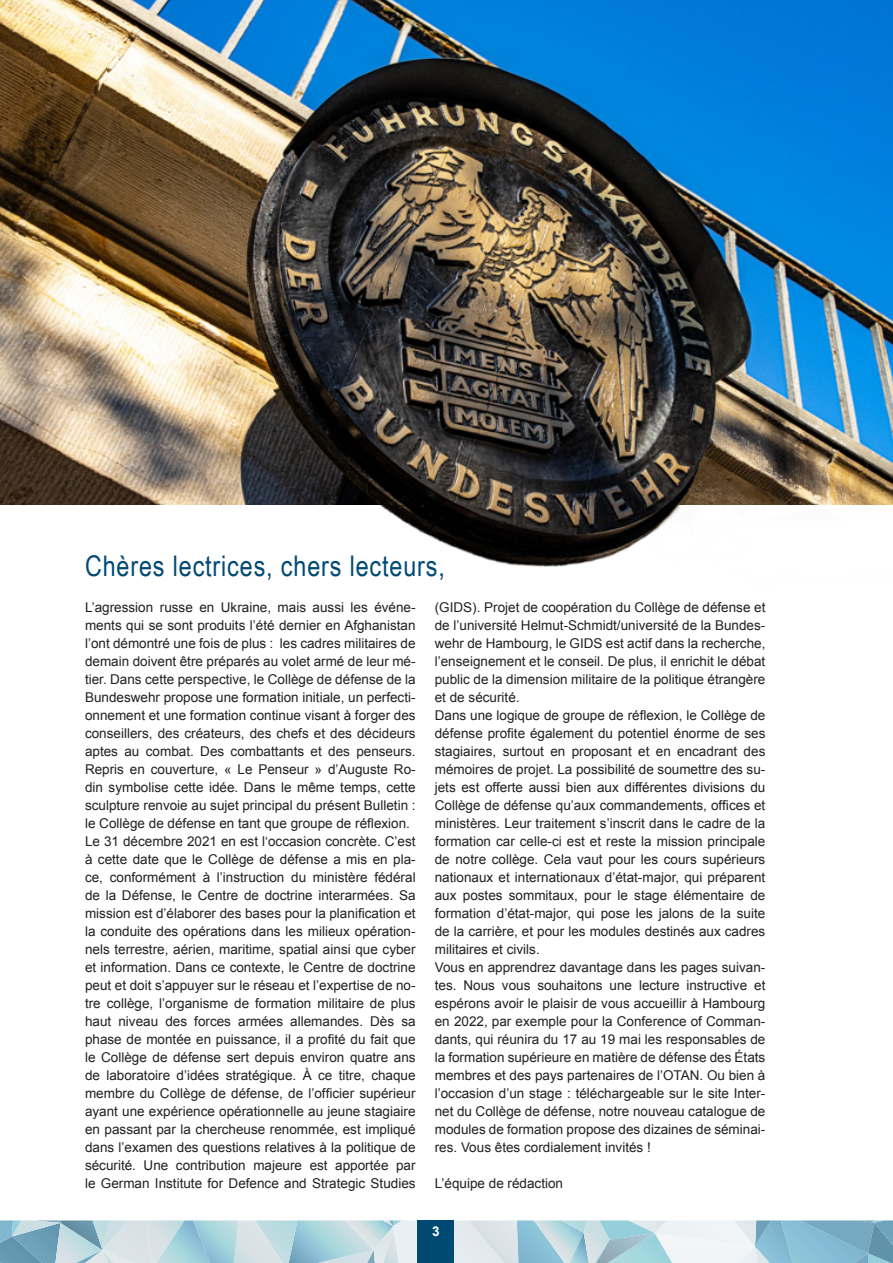
<style>
.page{position:relative;width:893px;height:1263px;background:#fff}
.page>*{position:absolute;margin:0;border:0;box-sizing:border-box;transform-origin:0 0}
.Subline{font:28.5px "Arial Narrow";letter-spacing:.03em;color:#004973}
.Copy{font:13.5px/18px "Arial";color:#231f20;text-align:justify}
.t1{font:700 13.5px "Arial";color:#fff}
</style>
<div class="page">
<img style="left:40px;top:504px;width:853px;height:63px">
<img style="left:0;top:0;width:893px;height:504px">
<svg style="left:0;top:1220px;width:893px;height:43px;background:#b3d1dc"></svg>
<div style="left:418px;top:1220px;width:36px;height:43px;background:#004973"></div>
<p class="Subline" style="left:85px;top:545px;width:361px">Chères lectrices, chers lecteurs,</p>
<p class="Copy" style="left:85px;top:598px;width:332px">L’agression russe en Ukraine, mais aussi les événe&shy;ments qui se sont produits l’été dernier en Afghanistan l’ont démontré une fois de plus : les cadres militaires de demain doivent être préparés au volet armé de leur mé&shy;tier. Dans cette perspective, le Collège de défense de la Bundeswehr propose une formation initiale, un perfecti&shy;onnement et une formation continue visant à forger des conseillers, des créateurs, des chefs et des décideurs aptes au combat. Des combattants et des penseurs.<br>Repris en couverture, « Le Penseur » d’Auguste Ro&shy;din symbolise cette idée. Dans le même temps, cette sculpture renvoie au sujet principal du présent Bulletin : le Collège de défense en tant que groupe de réflexion.</p>
<p class="Copy" style="left:85px;top:832px;width:332px">Le 31 décembre 2021 en est l‘occasion concrète. C’est à cette date que le Collège de défense a mis en pla&shy;ce, conformément à l’instruction du ministère fédéral de la Défense, le Centre de doctrine interarmées. Sa mission est d’élaborer des bases pour la planification et la conduite des opérations dans les milieux opération&shy;nels terrestre, aérien, maritime, spatial ainsi que cyber et information. Dans ce contexte, le Centre de doctrine peut et doit s’appuyer sur le réseau et l’expertise de no&shy;tre collège, l’organisme de formation militaire de plus haut niveau des forces armées allemandes. Dès sa phase de montée en puissance, il a profité du fait que le Collège de défense sert depuis environ quatre ans de laboratoire d’idées stratégique. À ce titre, chaque membre du Collège de défense, de l’officier supérieur ayant une expérience opérationnelle au jeune stagiaire en passant par la chercheuse renommée, est impliqué dans l’examen des questions relatives à la politique de sécurité. Une contribution majeure est apportée par le German Institute for Defence and Strategic Studies</p>
<p class="Copy" style="left:435px;top:598px;width:332px">(GIDS). Projet de coopération du Collège de défense et de l’université Helmut-Schmidt/université de la Bundes&shy;wehr de Hambourg, le GIDS est actif dans la recherche, l’enseignement et le conseil. De plus, il enrichit le débat public de la dimension militaire de la politique étrangère et de sécurité.</p>
<p class="Copy" style="left:435px;top:706px;width:332px">Dans une logique de groupe de réflexion, le Collège de défense profite également du potentiel énorme de ses stagiaires, surtout en proposant et en encadrant des mémoires de projet. La possibilité de soumettre des su&shy;jets est offerte aussi bien aux différentes divisions du Collège de défense qu’aux commandements, offices et ministères. Leur traitement s’inscrit dans le cadre de la formation car celle-ci est et reste la mission principale de notre collège. Cela vaut pour les cours supérieurs nationaux et internationaux d’état-major, qui préparent aux postes sommitaux, pour le stage élémentaire de formation d’état-major, qui pose les jalons de la suite de la carrière, et pour les modules destinés aux cadres militaires et civils.</p>
<p class="Copy" style="left:435px;top:958px;width:332px">Vous en apprendrez davantage dans les pages suivan&shy;tes. Nous vous souhaitons une lecture instructive et espérons avoir le plaisir de vous accueillir à Hambourg en 2022, par exemple pour la Conference of Comman&shy;dants, qui réunira du 17 au 19 mai les responsables de la formation supérieure en matière de défense des États membres et des pays partenaires de l’OTAN. Ou bien à l’occasion d’un stage : téléchargeable sur le site Inter&shy;net du Collège de défense, notre nouveau catalogue de modules de formation propose des dizaines de séminai&shy;res. Vous êtes cordialement invités !</p>
<p class="Copy" style="left:435px;top:1174px;width:130px">L’équipe de rédaction</p>
<p class="t1" style="left:432px;top:1222px;width:9px">3</p>
</div>
